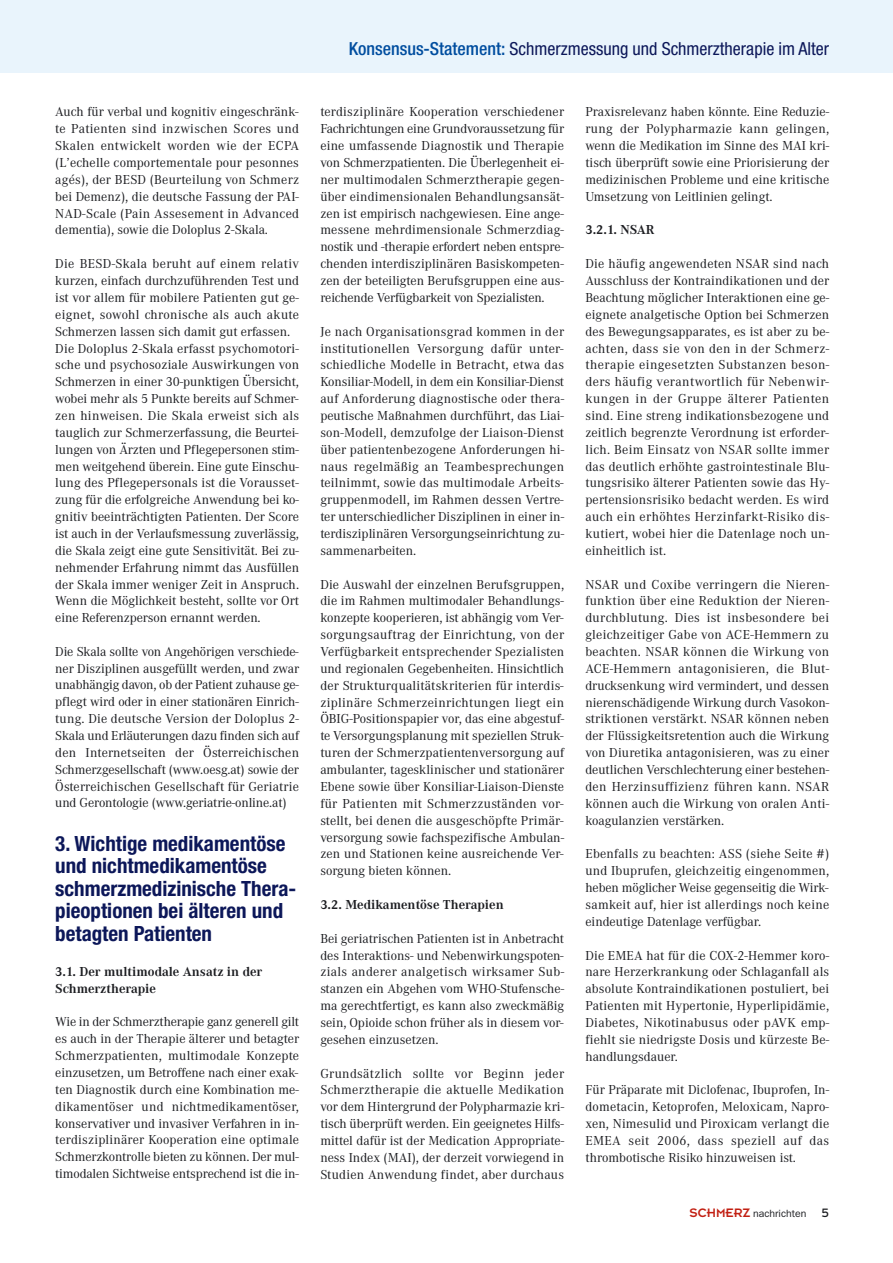
<style>
.page{position:relative;width:893px;height:1263px;background:#fff}
.page>*{position:absolute;margin:0;border:0;box-sizing:border-box;transform-origin:0 0}
.t1{font:700 condensed 21px/22.5px "Helvetica Neue";color:#0c1759}
.t2{font:condensed 18px "Helvetica Neue";color:#0c1759}
.t3{font:13.5px/16.8px "Corporate A";color:#1b1c20;text-align:justify}
.t4{font:700 13.5px/16.8px "Corporate A";color:#1b1c20}
.t5{font:12px "Interstate";color:#1b1c20}
.t6{font:10.5px "Franklin Gothic";color:#1b1c20}
.s1{font-weight:500;color:#004d9f}
.s2{font-family:"Insignia";font-size:13.5px;color:#c22013}
</style>
<div class="page">
<div style="left:0;top:0;width:893px;height:72px;background:#e9f4fc"></div>
<p class="t3" style="left:55px;top:105px;width:245px">Auch für verbal und kognitiv eingeschränk&shy;te Patienten sind inzwischen Scores und Skalen entwickelt worden wie der ECPA (L’echelle comportementale pour pesonnes agés), der BESD (Beurteilung von Schmerz bei Demenz), die deutsche Fassung der PAI-NAD-Scale (Pain Assesement in Advanced dementia), sowie die Doloplus 2-Skala.</p>
<p class="t3" style="left:55px;top:257px;width:245px;text-align:left">Die BESD-Skala beruht auf einem relativ kurzen, einfach durchzuführenden Test und ist vor allem für mobilere Patienten gut ge&shy;eignet, sowohl chronische als auch akute Schmerzen lassen sich damit gut erfassen.<br>Die Doloplus 2-Skala erfasst psychomotori&shy;sche und psychosoziale Auswirkungen von Schmerzen in einer 30-punktigen Übersicht, wobei mehr als 5 Punkte bereits auf Schmer&shy;zen hinweisen. Die Skala erweist sich als tauglich zur Schmerzerfassung, die Beurtei&shy;lungen von Ärzten und Pflegepersonen stim&shy;men weitgehend überein. Eine gute Einschu&shy;lung des Pflegepersonals ist die Vorausset&shy;zung für die erfolgreiche Anwendung bei ko&shy;gnitiv beeinträchtigten Patienten. Der Score ist auch in der Verlaufsmessung zuverlässig, die Skala zeigt eine gute Sensitivität. Bei zu&shy;nehmender Erfahrung nimmt das Ausfüllen der Skala immer weniger Zeit in Anspruch.<br>Wenn die Möglichkeit besteht, sollte vor Ort eine Referenzperson ernannt werden.</p>
<p class="t3" style="left:55px;top:644px;width:245px">Die Skala sollte von Angehörigen verschiede&shy;ner Disziplinen ausgefüllt werden, und zwar unabhängig davon, ob der Patient zuhause ge&shy;pflegt wird oder in einer stationären Einrich&shy;tung. Die deutsche Version der Doloplus 2- Skala und Erläuterungen dazu finden sich auf den Internetseiten der Österreichischen Schmerzgesellschaft (www.oesg.at) sowie der Österreichischen Gesellschaft für Geriatrie und Gerontologie (www.geriatrie-online.at)</p>
<h1 class="t1" style="left:55px;top:834px;width:243px">3. Wichtige medikamentöse und nichtmedikamentöse schmerzmedizinische Thera&shy;pieoptionen bei älteren und betagten Patienten</h1>
<p class="t4" style="left:55px;top:964px;width:209px">3.1. Der multimodale Ansatz in der<br>Schmerztherapie</p>
<p class="t3" style="left:55px;top:1015px;width:245px">Wie in der Schmerztherapie ganz generell gilt es auch in der Therapie älterer und betagter Schmerzpatienten, multimodale Konzepte einzusetzen, um Betroffene nach einer exak&shy;ten Diagnostik durch eine Kombination me&shy;dikamentöser und nichtmedikamentöser, konservativer und invasiver Verfahren in in&shy;terdisziplinärer Kooperation eine optimale Schmerzkontrolle bieten zu können. Der mul&shy;timodalen Sichtweise entsprechend ist die in-</p>
<h2 class="t2" style="left:349px;top:43px;width:482px"><span class="s1">Konsensus-Statement:</span> Schmerzmessung und Schmerztherapie im Alter</h2>
<p class="t3" style="left:320px;top:105px;width:245px">terdisziplinäre Kooperation verschiedener Fachrichtungen eine Grundvoraussetzung für eine umfassende Diagnostik und Therapie von Schmerzpatienten. Die Überlegenheit ei&shy;ner multimodalen Schmerztherapie gegen&shy;über eindimensionalen Behandlungsansät&shy;zen ist empirisch nachgewiesen. Eine ange&shy;messene mehrdimensionale Schmerzdiag&shy;nostik und -therapie erfordert neben entspre&shy;chenden interdisziplinären Basiskompeten&shy;zen der beteiligten Berufsgruppen eine aus&shy;reichende Verfügbarkeit von Spezialisten.</p>
<p class="t3" style="left:320px;top:324px;width:245px">Je nach Organisationsgrad kommen in der institutionellen Versorgung dafür unter&shy;schiedliche Modelle in Betracht, etwa das Konsiliar-Modell, in dem ein Konsiliar-Dienst auf Anforderung diagnostische oder thera&shy;peutische Maßnahmen durchführt, das Liai&shy;son-Modell, demzufolge der Liaison-Dienst über patientenbezogene Anforderungen hi&shy;naus regelmäßig an Teambesprechungen teilnimmt, sowie das multimodale Arbeits&shy;gruppenmodell, im Rahmen dessen Vertre&shy;ter unterschiedlicher Disziplinen in einer in&shy;terdisziplinären Versorgungseinrichtung zu&shy;sammenarbeiten.</p>
<p class="t3" style="left:320px;top:577px;width:245px">Die Auswahl der einzelnen Berufsgruppen, die im Rahmen multimodaler Behandlungs&shy;konzepte kooperieren, ist abhängig vom Ver&shy;sorgungsauftrag der Einrichtung, von der Verfügbarkeit entsprechender Spezialisten und regionalen Gegebenheiten. Hinsichtlich der Strukturqualitätskriterien für interdis&shy;ziplinäre Schmerzeinrichtungen liegt ein ÖBIG-Positionspapier vor, das eine abgestuf&shy;te Versorgungsplanung mit speziellen Struk&shy;turen der Schmerzpatientenversorgung auf ambulanter, tagesklinischer und stationärer Ebene sowie über Konsiliar-Liaison-Dienste für Patienten mit Schmerzzuständen vor&shy;stellt, bei denen die ausgeschöpfte Primär&shy;versorgung sowie fachspezifische Ambulan&shy;zen und Stationen keine ausreichende Ver&shy;sorgung bieten können.</p>
<p class="t4" style="left:320px;top:897px;width:185px">3.2. Medikamentöse Therapien</p>
<p class="t3" style="left:320px;top:931px;width:245px">Bei geriatrischen Patienten ist in Anbetracht des Interaktions- und Nebenwirkungspoten&shy;zials anderer analgetisch wirksamer Sub&shy;stanzen ein Abgehen vom WHO-Stufensche&shy;ma gerechtfertigt, es kann also zweckmäßig sein, Opioide schon früher als in diesem vor&shy;gesehen einzusetzen.</p>
<p class="t3" style="left:320px;top:1066px;width:245px">Grundsätzlich sollte vor Beginn jeder Schmerztherapie die aktuelle Medikation vor dem Hintergrund der Polypharmazie kri&shy;tisch überprüft werden. Ein geeignetes Hilfs&shy;mittel dafür ist der Medication Appropriate&shy;ness Index (MAI), der derzeit vorwiegend in Studien Anwendung findet, aber durchaus</p>
<p class="t3" style="left:585px;top:105px;width:245px">Praxisrelevanz haben könnte. Eine Reduzie&shy;rung der Polypharmazie kann gelingen, wenn die Medikation im Sinne des MAI kri&shy;tisch überprüft sowie eine Priorisierung der medizinischen Probleme und eine kritische Umsetzung von Leitlinien gelingt.</p>
<p class="t4" style="left:585px;top:223px;width:71px">3.2.1. NSAR</p>
<p class="t3" style="left:585px;top:257px;width:245px">Die häufig angewendeten NSAR sind nach Ausschluss der Kontraindikationen und der Beachtung möglicher Interaktionen eine ge&shy;eignete analgetische Option bei Schmerzen des Bewegungsapparates, es ist aber zu be&shy;achten, dass sie von den in der Schmerz&shy;therapie eingesetzten Substanzen beson&shy;ders häufig verantwortlich für Nebenwir&shy;kungen in der Gruppe älterer Patienten sind. Eine streng indikationsbezogene und zeitlich begrenzte Verordnung ist erforder&shy;lich. Beim Einsatz von NSAR sollte immer das deutlich erhöhte gastrointestinale Blu&shy;tungsrisiko älterer Patienten sowie das Hy&shy;pertensionsrisiko bedacht werden. Es wird auch ein erhöhtes Herzinfarkt-Risiko dis&shy;kutiert, wobei hier die Datenlage noch un&shy;einheitlich ist.</p>
<p class="t3" style="left:585px;top:577px;width:245px">NSAR und Coxibe verringern die Nieren&shy;funktion über eine Reduktion der Nieren&shy;durchblutung. Dies ist insbesondere bei gleichzeitiger Gabe von ACE-Hemmern zu beachten. NSAR können die Wirkung von ACE-Hemmern antagonisieren, die Blut&shy;drucksenkung wird vermindert, und dessen nierenschädigende Wirkung durch Vasokon&shy;striktionen verstärkt. NSAR können neben der Flüssigkeitsretention auch die Wirkung von Diuretika antagonisieren, was zu einer deutlichen Verschlechterung einer bestehen&shy;den Herzinsuffizienz führen kann. NSAR können auch die Wirkung von oralen Anti&shy;koagulanzien verstärken.</p>
<p class="t3" style="left:585px;top:847px;width:245px">Ebenfalls zu beachten: ASS (siehe Seite #) und Ibuprufen, gleichzeitig eingenommen, heben möglicher Weise gegenseitig die Wirk&shy;samkeit auf, hier ist allerdings noch keine eindeutige Datenlage verfügbar.</p>
<p class="t3" style="left:585px;top:948px;width:245px">Die EMEA hat für die COX-2-Hemmer koro&shy;nare Herzerkrankung oder Schlaganfall als absolute Kontraindikationen postuliert, bei Patienten mit Hypertonie, Hyperlipidämie, Diabetes, Nikotinabusus oder pAVK emp&shy;fiehlt sie niedrigste Dosis und kürzeste Be&shy;handlungsdauer.</p>
<p class="t3" style="left:585px;top:1083px;width:245px">Für Präparate mit Diclofenac, Ibuprofen, In&shy;dometacin, Ketoprofen, Meloxicam, Napro&shy;xen, Nimesulid und Piroxicam verlangt die EMEA seit 2006, dass speziell auf das thrombotische Risiko hinzuweisen ist.</p>
<p class="t6" style="left:690px;top:1210px;width:118px"><span class="s2">SCHMERZ</span> nachrichten</p>
<p class="t5" style="left:822px;top:1208px;width:9px">5</p>
</div>
